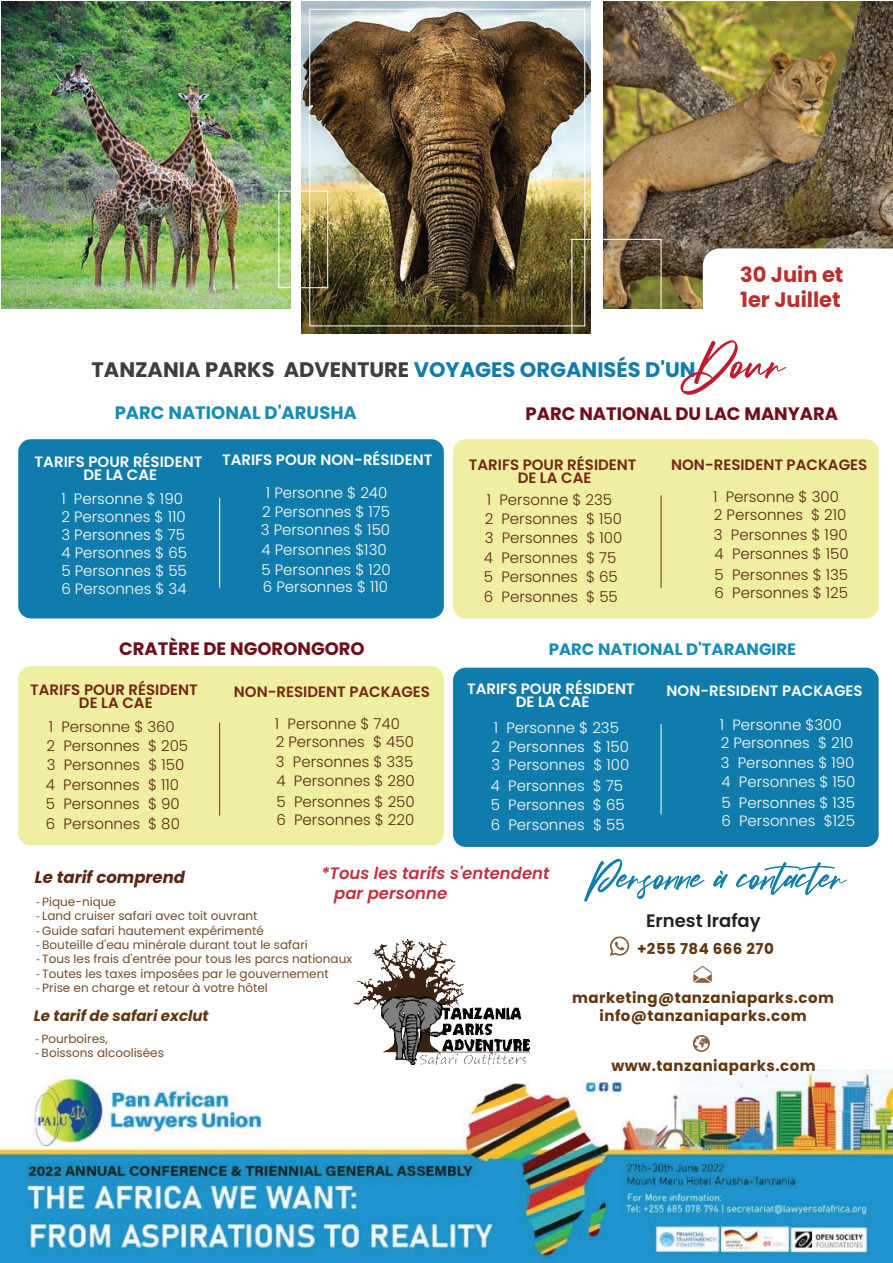
<style>
.page{position:relative;width:893px;height:1263px;background:#fff}
.page>*{position:absolute;margin:0;border:0;box-sizing:border-box;transform-origin:0 0}
.t1{font:69px "Kreatives";color:#be1d2c}
.t2{font:57px "Kreatives";color:#0f7cab}
.t3{font:700 21px "Poppins";color:#3e3e3f}
.t4{font:700 21px/25.2px "Poppins";color:#bd2e2b}
.t5{font:700 18px "Poppins";color:#6e0f18}
.t6{font:700 18px "Poppins";color:#158db4}
.t7{font:600 18px "Poppins";color:#231f20}
.t8{font:italic 600 16.5px/19.8px "Poppins";color:#c63040}
.t9{font:700 16.5px "Poppins";color:#158db4}
.t10{font:italic 700 16.5px "Poppins";color:#5c2513}
.t11{font:300 15px/18.6px "Poppins";color:#5c2513}
.t12{font:300 15px/18px "Poppins";color:#fff}
.t13{font:600 15px/13.5px "Poppins";color:#fff;text-align:center}
.t14{font:600 15px/13.5px "Poppins";color:#742612;text-align:center}
.t15{font:700 15px/18px "Poppins";letter-spacing:.03em;color:#603711;text-align:center}
.t16{font:italic 700 15px "Poppins";color:#603711}
.t17{font:12px "Poppins";color:#744c27}
.s1{color:#0f7cab}
.s2{font-family:"Myriad Pro"}
</style>
<div class="page">
<div style="left:18px;top:439px;width:426px;height:179px;background:#0f7cab;border-radius:13px"></div>
<div style="left:453px;top:668px;width:426px;height:179px;background:#0f7cab;border-radius:13px"></div>
<div style="left:453px;top:439px;width:426px;height:179px;background:#eeefa1;border-radius:13px"></div>
<div style="left:18px;top:666px;width:426px;height:179px;background:#eeefa1;border-radius:13px"></div>
<img style="left:0;top:1069px;width:893px;height:194px">
<hr style="left:219px;top:498px;width:1px;height:90px;background:#fff">
<hr style="left:219px;top:722px;width:1px;height:93px;background:#603711">
<img style="left:353px;top:940px;width:177px;height:124px">
<hr style="left:661px;top:495px;width:1px;height:93px;background:#603711">
<hr style="left:661px;top:724px;width:1px;height:90px;background:#fff">
<svg style="left:610px;top:936px;width:19px;height:19px"></svg>
<svg style="left:693px;top:966px;width:19px;height:17px"></svg>
<svg style="left:693px;top:1035px;width:17px;height:17px"></svg>
<img style="left:301px;top:1px;width:290px;height:332px">
<img style="left:604px;top:1px;width:289px;height:308px">
<img style="left:1px;top:1px;width:290px;height:308px">
<div style="left:309px;top:9px;width:276px;height:317px;border:1px solid #fff"></div>
<div style="left:278px;top:191px;width:50px;height:97px;border:1px solid #fff"></div>
<div style="left:571px;top:239px;width:90px;height:104px;border:1px solid #fff"></div>
<svg style="left:703px;top:248px;width:190px;height:61px"></svg>
<h3 class="t4" style="left:740px;top:262px;width:105px">30 Juin et<br>1er Juillet</h3>
<h1 class="t1" style="left:694px;top:323px;width:90px">Dour</h1>
<h3 class="t3" style="left:91px;top:357px;width:606px">TANZANIA PARKS ADVENTURE <span class="s1">VOYAGES ORGANISÉS D'UN</span></h3>
<p class="t6" style="left:115px;top:403px;width:244px">PARC NATIONAL D'ARUSHA</p>
<p class="t13" style="left:35px;top:455px;width:169px">TARIFS POUR RÉSIDENT<br>DE LA CAE</p>
<p class="t13" style="left:222px;top:453px;width:212px">TARIFS POUR NON-RÉSIDENT</p>
<p class="t12" style="left:61px;top:490px;width:127px">1 Personne $ 190<br>2 Personnes $ 110<br>3 Personnes $ 75<br>4 Personnes $ 65<br>5 Personnes $ 55<br>6 Personnes $ 34</p>
<p class="t12" style="left:261px;top:483px;width:131px;line-height:18.6px;text-align:center">1 Personne $ 240<br>2 Personnes $ 175<br>3 Personnes $ 150</p>
<p class="t12" style="left:261px;top:541px;width:131px;line-height:19.2px">4 Personnes $130<br>5 Personnes $ 120</p>
<p class="t12" style="left:263px;top:577px;width:127px">6 Personnes $ 110</p>
<p class="t5" style="left:526px;top:403px;width:314px">PARC NATIONAL DU LAC MANYARA</p>
<p class="t14" style="left:469px;top:458px;width:169px">TARIFS POUR RÉSIDENT<br>DE LA CAE</p>
<p class="t11" style="left:485px;top:491px;width:139px">1 Personne $ 235<br>2 Personnes $ 150<br>3 Personnes $ 100</p>
<p class="t11" style="left:484px;top:548px;width:135px;line-height:19.6px;text-align:justify">4 Personnes $ 75<br>5 Personnes $ 65<br>6 Personnes $ 55</p>
<p class="t14" style="left:671px;top:458px;width:198px">NON-RESIDENT PACKAGES</p>
<p class="t11" style="left:713px;top:487px;width:137px;line-height:19.2px">1 Personne $ 300<br>2 Personnes $ 210<br>3 Personnes $ 190<br>4 Personnes $ 150</p>
<p class="t11" style="left:715px;top:565px;width:135px">5 Personnes $ 135<br>6 Personnes $ 125</p>
<p class="t5" style="left:119px;top:638px;width:247px">CRATÈRE DE NGORONGORO</p>
<p class="t14" style="left:234px;top:685px;width:198px">NON-RESIDENT PACKAGES</p>
<p class="t9" style="left:549px;top:639px;width:249px">PARC NATIONAL D'TARANGIRE</p>
<p class="t14" style="left:30px;top:683px;width:169px">TARIFS POUR RÉSIDENT<br>DE LA CAE</p>
<p class="t13" style="left:467px;top:682px;width:169px">TARIFS POUR RÉSIDENT<br>DE LA CAE</p>
<p class="t13" style="left:667px;top:684px;width:198px">NON-RESIDENT PACKAGES</p>
<p class="t11" style="left:47px;top:718px;width:143px">1 Personne $ 360<br>2 Personnes $ 205<br>3 Personnes $ 150</p>
<p class="t11" style="left:46px;top:775px;width:136px;line-height:19.6px;text-align:justify">4 Personnes $ 110<br>5 Personnes $ 90<br>6 Personnes $ 80</p>
<p class="t11" style="left:275px;top:714px;width:141px;line-height:19.2px">1 Personne $ 740<br>2 Personnes $ 450<br>3 Personnes $ 335<br>4 Personnes $ 280</p>
<p class="t11" style="left:277px;top:792px;width:140px">5 Personnes $ 250<br>6 Personnes $ 220</p>
<p class="t12" style="left:491px;top:719px;width:139px;line-height:18.6px">1 Personne $ 235<br>2 Personnes $ 150<br>3 Personnes $ 100</p>
<p class="t12" style="left:491px;top:776px;width:135px;line-height:19.6px;text-align:justify">4 Personnes $ 75<br>5 Personnes $ 65<br>6 Personnes $ 55</p>
<p class="t12" style="left:720px;top:715px;width:137px;line-height:19.2px">1 Personne $300<br>2 Personnes $ 210<br>3 Personnes $ 190<br>4 Personnes $ 150</p>
<p class="t12" style="left:721px;top:793px;width:135px;line-height:18.6px">5 Personnes $ 135<br>6 Personnes $125</p>
<p class="t10" style="left:35px;top:868px;width:152px">Le tarif comprend</p>
<h2 class="t2" style="left:589px;top:844px;width:257px">Personne à contacter</h2>
<p class="t8" style="left:334px;top:863px;width:217px;text-indent:-13px">*Tous les tarifs s'entendent par personne</p>
<p class="t17" style="left:36px;top:895px;width:81px"><span class="s2">-</span> Pique-nique</p>
<p class="t17" style="left:36px;top:909px;width:223px"><span class="s2">-</span> Land cruiser safari avec toit ouvrant</p>
<p class="t17" style="left:36px;top:923px;width:229px"><span class="s2">-</span> Guide safari hautement expérimenté</p>
<p class="t17" style="left:36px;top:938px;width:273px"><span class="s2">-</span> Bouteille d'eau minérale durant tout le safari</p>
<p class="t17" style="left:36px;top:952px;width:318px"><span class="s2">-</span> Tous les frais d'entrée pour tous les parcs nationaux</p>
<p class="t17" style="left:36px;top:967px;width:294px"><span class="s2">-</span> Toutes les taxes imposées par le gouvernement</p>
<p class="t17" style="left:36px;top:981px;width:233px"><span class="s2">-</span> Prise en charge et retour à votre hôtel</p>
<p class="t7" style="left:646px;top:910px;width:116px">Ernest Irafay</p>
<p class="t15" style="left:637px;top:940px;width:138px">+255 784 666 270</p>
<p class="t15" style="left:572px;top:989px;width:263px">marketing@tanzaniaparks.com info@tanzaniaparks.com</p>
<p class="t15" style="left:611px;top:1057px;width:206px">www.tanzaniaparks.com</p>
<p class="t16" style="left:34px;top:1007px;width:176px">Le tarif de safari exclut</p>
<p class="t17" style="left:35px;top:1032px;width:74px"><span class="s2">-</span> Pourboires,</p>
<p class="t17" style="left:35px;top:1046px;width:130px"><span class="s2">-</span> Boissons alcoolisées</p>
</div>
